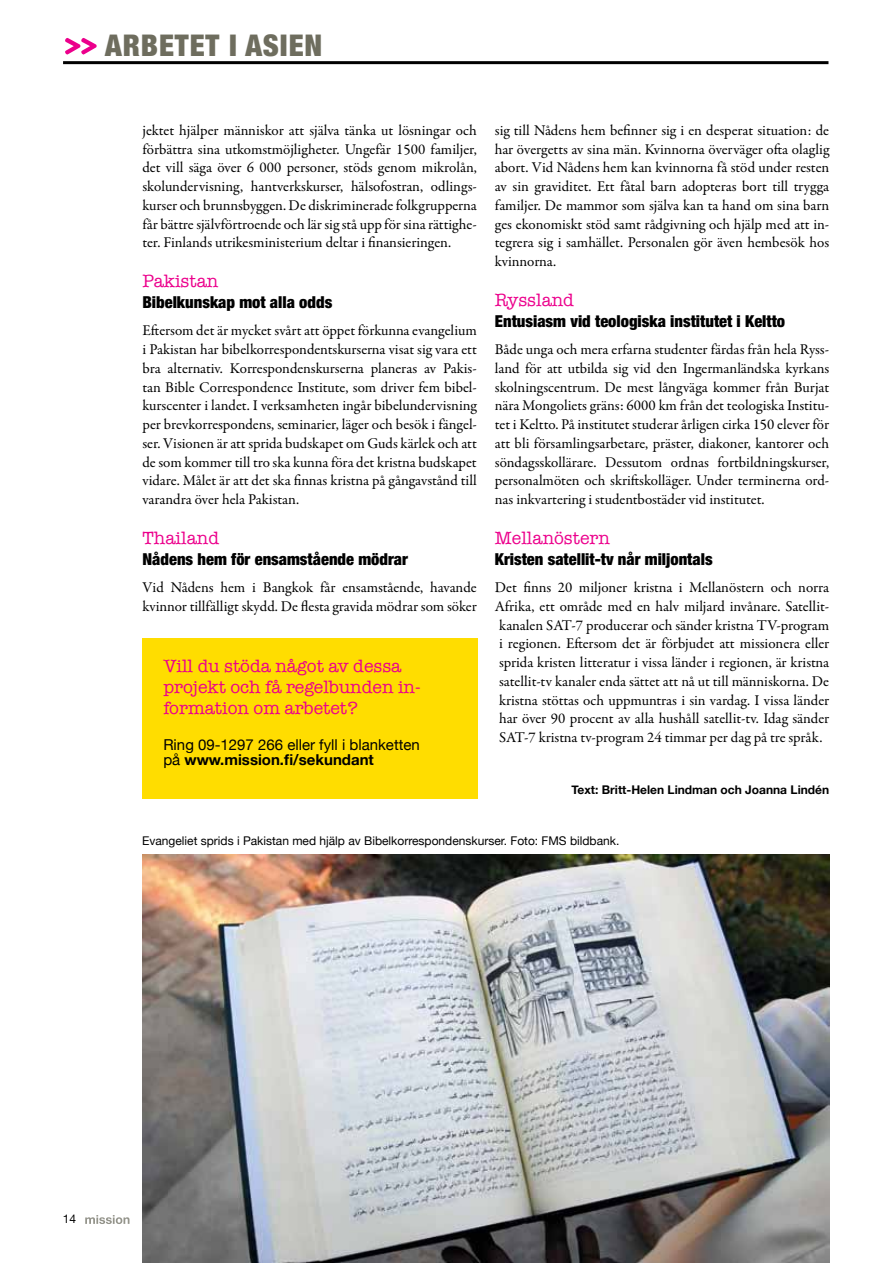
<style>
.page{position:relative;width:893px;height:1263px;background:#fff}
.page>*{position:absolute;margin:0;border:0;box-sizing:border-box;transform-origin:0 0}
.t1{font:900 condensed 30px "Helvetica Neue LT Std";letter-spacing:.03em;color:#6e6d5e}
.t2{font:18px/21px "American Typewriter";color:#ec008c}
.t3{font:900 condensed 16.5px "Helvetica Neue LT Std";color:#000}
.t4{font:15px/18.8px "Garamond Premr Pro";letter-spacing:-.005em;color:#000;text-align:justify}
.t5{font:15px/15px "Helvetica Neue";color:#000}
.t6{font:12px "Helvetica Neue";color:#000}
.t7{font:700 12px "Helvetica Neue";color:#000}
.s1{font-family:"Garamond Premr Pro Lt Disp";font-weight:400;font-stretch:normal;font-size:45px;color:#ec008c}
.s2{font-weight:700}
</style>
<div class="page">
<svg style="left:85px;top:1215px;width:44px;height:9px"></svg>
<hr style="left:63px;top:61px;width:765px;height:3px;background:#000">
<svg style="left:65px;top:38px;width:32px;height:17px"></svg>
<img style="left:142px;top:854px;width:687px;height:409px">
<div style="left:142px;top:638px;width:336px;height:160px;background:#fd0"></div>
<h1 class="t1" style="left:64px;top:27px;width:260px"><span class="s1">&gt;&gt;</span> ARBETET I ASIEN</h1>
<p class="t4" style="left:142px;top:121px;width:336px">jektet hjälper människor att själva tänka ut lösningar och förbättra sina utkomstmöjligheter. Ungefär 1500 familjer, det vill säga över 6 000 personer, stöds genom mikrolån, skolundervisning, hantverkskurser, hälsofostran, odlings&shy;kurser och brunnsbyggen. De diskriminerade folkgrupperna får bättre självförtroende och lär sig stå upp för sina rättighe&shy;ter. Finlands utrikesministerium deltar i finansieringen.</p>
<p class="t2" style="left:142px;top:270px;width:77px">Pakistan</p>
<p class="t3" style="left:142px;top:292px;width:191px">Bibelkunskap mot alla odds</p>
<p class="t4" style="left:142px;top:322px;width:336px">Eftersom det är mycket svårt att öppet förkunna evangelium i Pakistan har bibelkorrespondentskurserna visat sig vara ett bra alternativ. Korrespondenskurserna planeras av Pakis&shy;tan Bible Correspondence Institute, som driver fem bibel&shy;kurscenter i landet. I verksamheten ingår bibelundervisning per brevkorrespondens, seminarier, läger och besök i fängel&shy;ser. Visionen är att sprida budskapet om Guds kärlek och att de som kommer till tro ska kunna föra det kristna budskapet vidare. Målet är att det ska finnas kristna på gångavstånd till varandra över hela Pakistan.</p>
<p class="t2" style="left:142px;top:527px;width:78px">Thailand</p>
<p class="t3" style="left:142px;top:549px;width:267px">Nådens hem för ensamstående mödrar</p>
<p class="t4" style="left:142px;top:578px;width:336px">Vid Nådens hem i Bangkok får ensamstående, havande kvinnor tillfälligt skydd. De flesta gravida mödrar som söker</p>
<p class="t2" style="left:163px;top:654px;width:259px">Vill du stöda något av dessa projekt och få regelbunden in&shy;formation om arbetet?</p>
<p class="t5" style="left:163px;top:736px;width:258px">Ring 09-1297 266 eller fyll i blanketten på <span class="s2">www.mission.fi/sekundant</span></p>
<p class="t4" style="left:495px;top:121px;width:336px">sig till Nådens hem befinner sig i en desperat situation: de har övergetts av sina män. Kvinnorna överväger ofta olaglig abort. Vid Nådens hem kan kvinnorna få stöd under resten av sin graviditet. Ett fåtal barn adopteras bort till trygga familjer. De mammor som själva kan ta hand om sina barn ges ekonomiskt stöd samt rådgivning och hjälp med att in&shy;tegrera sig i samhället. Personalen gör även hembesök hos kvinnorna.</p>
<p class="t2" style="left:495px;top:289px;width:81px">Ryssland</p>
<p class="t3" style="left:495px;top:311px;width:292px">Entusiasm vid teologiska institutet i Keltto</p>
<p class="t4" style="left:495px;top:340px;width:336px">Både unga och mera erfarna studenter färdas från hela Ryss&shy;land för att utbilda sig vid den Ingermanländska kyrkans skolningscentrum. De mest långväga kommer från Burjat nära Mongoliets gräns: 6000 km från det teologiska Institu&shy;tet i Keltto. På institutet studerar årligen cirka 150 elever för att bli församlingsarbetare, präster, diakoner, kantorer och söndagsskollärare. Dessutom ordnas fortbildningskurser, personalmöten och skriftskolläger. Under terminerna ord&shy;nas inkvartering i studentbostäder vid institutet.</p>
<p class="t2" style="left:495px;top:527px;width:117px">Mellanöstern</p>
<p class="t3" style="left:495px;top:549px;width:219px">Kristen satellit-tv når miljontals</p>
<p class="t4" style="left:495px;top:578px;width:336px">Det finns 20 miljoner kristna i Mellanöstern och norra Afrika, ett område med en halv miljard invånare. Satellit&shy;kanalen SAT-7 producerar och sänder kristna TV-program i regionen. Eftersom det är förbjudet att missionera eller sprida kristen litteratur i vissa länder i regionen, är kristna satellit-tv kanaler enda sättet att nå ut till människorna. De kristna stöttas och uppmuntras i sin vardag. I vissa länder har över 90 procent av alla hushåll satellit-tv. Idag sänder SAT-7 kristna tv-program 24 timmar per dag på tre språk.</p>
<p class="t7" style="left:572px;top:779px;width:259px">Text: Britt-Helen Lindman och Joanna Lindén</p>
<p class="t6" style="left:142px;top:830px;width:479px">Evangeliet sprids i Pakistan med hjälp av Bibelkorrespondenskurser. Foto: FMS bildbank.</p>
<p class="t6" style="left:63px;top:1209px;width:15px">14</p>
</div>
